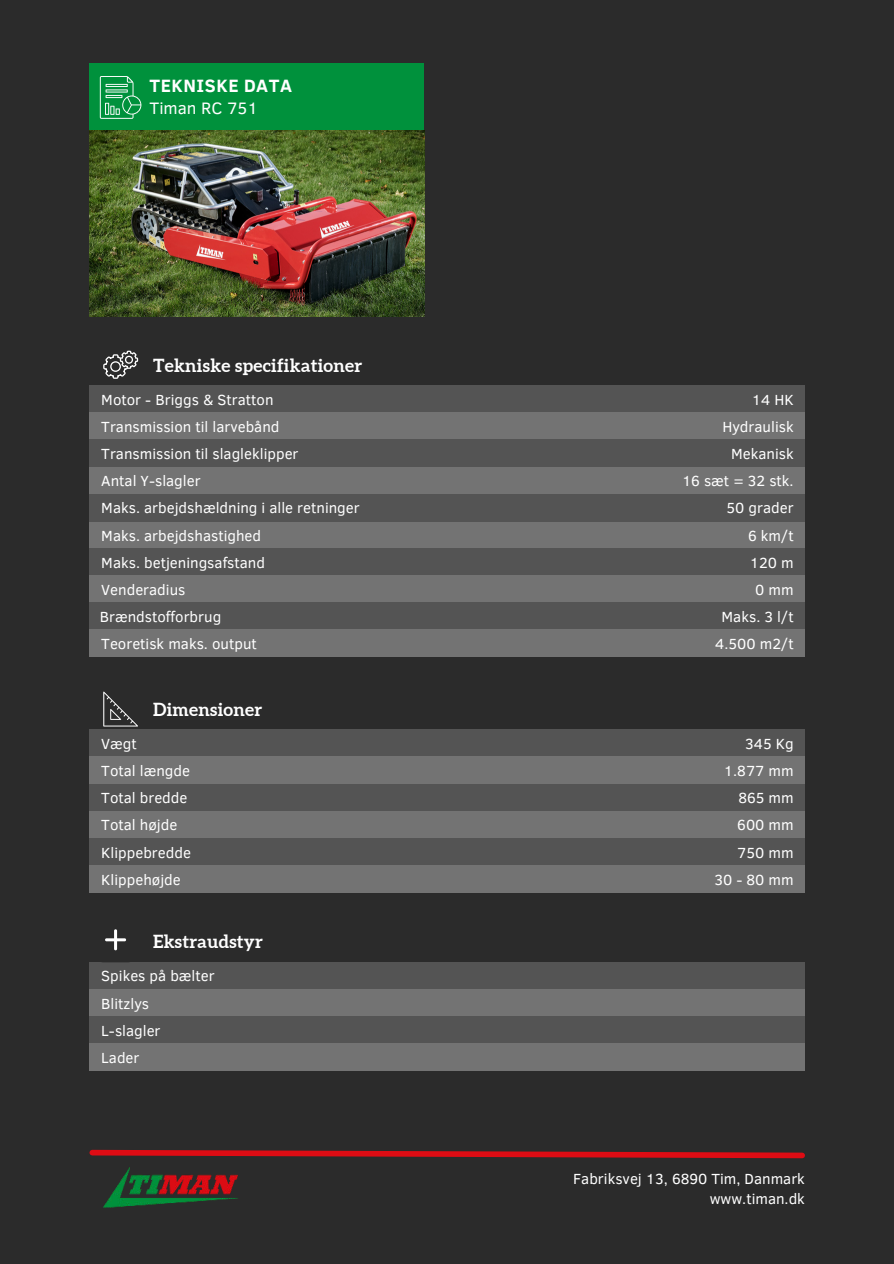
<style>
.page{position:relative;width:894px;height:1264px;background:#fff}
.page>*{position:absolute;margin:0;border:0;box-sizing:border-box;transform-origin:0 0}
.t1{font:700 18.3px "Clear Sans";letter-spacing:.03em;color:#fff}
.t2{font:700 18px "Aleo";letter-spacing:.015em;color:#fff}
.t3{font:16.95px "Clear Sans";color:#fff}
.t4{font:15px/27.2px "Clear Sans";color:#fff}
</style>
<div class="page">
<div style="left:0;top:0;width:893px;height:1263px;background:#2b2b2b"></div>
<div style="left:89px;top:63px;width:335px;height:67px;background:#00913c"></div>
<img style="left:89px;top:130px;width:335px;height:186px">
<svg style="left:100px;top:76px;width:41px;height:43px"></svg>
<div style="left:90px;top:385px;width:714px;height:28px;background:#545454"></div>
<img style="left:103px;top:1167px;width:135px;height:41px">
<div style="left:90px;top:413px;width:714px;height:27px;background:#737373"></div>
<div style="left:90px;top:440px;width:714px;height:27px;background:#545454"></div>
<div style="left:90px;top:521px;width:714px;height:27px;background:#737373"></div>
<div style="left:90px;top:548px;width:714px;height:27px;background:#545454"></div>
<div style="left:90px;top:575px;width:714px;height:27px;background:#737373"></div>
<div style="left:90px;top:729px;width:714px;height:27px;background:#545454"></div>
<div style="left:90px;top:757px;width:714px;height:27px;background:#737373"></div>
<div style="left:90px;top:784px;width:714px;height:27px;background:#545454"></div>
<div style="left:90px;top:811px;width:714px;height:27px;background:#737373"></div>
<svg style="left:103px;top:691px;width:35px;height:35px"></svg>
<svg style="left:103px;top:351px;width:35px;height:28px"></svg>
<div style="left:90px;top:962px;width:714px;height:27px;background:#545454"></div>
<div style="left:90px;top:989px;width:714px;height:27px;background:#737373"></div>
<div style="left:90px;top:1016px;width:714px;height:27px;background:#545454"></div>
<div style="left:90px;top:1043px;width:714px;height:27px;background:#737373"></div>
<div style="left:90px;top:603px;width:714px;height:27px;background:#545454"></div>
<div style="left:90px;top:838px;width:714px;height:27px;background:#545454"></div>
<div style="left:90px;top:865px;width:714px;height:27px;background:#737373"></div>
<div style="left:90px;top:467px;width:714px;height:27px;background:#737373"></div>
<div style="left:90px;top:494px;width:714px;height:27px;background:#545454"></div>
<div style="left:90px;top:630px;width:714px;height:27px;background:#737373"></div>
<svg style="left:89px;top:1149px;width:716px;height:10px"></svg>
<svg style="left:105px;top:929px;width:22px;height:22px"></svg>
<p class="t1" style="left:149px;top:72px;width:144px">TEKNISKE DATA</p>
<p class="t3" style="left:149px;top:97px;width:110px">Timan RC 751</p>
<p class="t2" style="left:153px;top:354px;width:211px">Tekniske specifikationer</p>
<p class="t4" style="left:101px;top:386px;width:174px">Motor - Briggs &amp; Stratton</p>
<p class="t4" style="left:751px;top:386px;width:43px">14 HK</p>
<p class="t4" style="left:101px;top:413px;width:199px">Transmission til larvebånd<br>Transmission til slagleklipper</p>
<p class="t4" style="left:722px;top:413px;width:73px;text-align:center">Hydraulisk<br>Mekanisk</p>
<p class="t4" style="left:101px;top:467px;width:101px">Antal Y-slagler</p>
<p class="t4" style="left:681px;top:467px;width:113px">16 sæt = 32 stk.</p>
<p class="t4" style="left:101px;top:494px;width:260px">Maks. arbejdshældning i alle retninger</p>
<p class="t4" style="left:726px;top:494px;width:69px">50 grader</p>
<p class="t4" style="left:101px;top:521px;width:161px">Maks. arbejdshastighed</p>
<p class="t4" style="left:747px;top:521px;width:47px">6 km/t</p>
<p class="t4" style="left:101px;top:549px;width:165px">Maks. betjeningsafstand</p>
<p class="t4" style="left:749px;top:549px;width:45px">120 m</p>
<p class="t4" style="left:101px;top:576px;width:86px">Venderadius</p>
<p class="t4" style="left:755px;top:576px;width:40px">0 mm</p>
<p class="t4" style="left:100px;top:603px;width:123px">Brændstofforbrug</p>
<p class="t4" style="left:721px;top:603px;width:74px">Maks. 3 l/t</p>
<p class="t4" style="left:101px;top:630px;width:157px">Teoretisk maks. output</p>
<p class="t4" style="left:715px;top:630px;width:80px">4.500 m2/t</p>
<p class="t2" style="left:153px;top:698px;width:111px">Dimensioner</p>
<p class="t4" style="left:101px;top:730px;width:90px">Vægt<br>Total længde<br>Total bredde<br>Total højde</p>
<p class="t4" style="left:723px;top:730px;width:71px;text-align:right">345 Kg<br>1.877 mm<br>865 mm<br>600 mm</p>
<p class="t4" style="left:101px;top:838px;width:91px">Klippebredde<br>Klippehøjde</p>
<p class="t4" style="left:714px;top:838px;width:81px;text-align:right">750 mm<br>30 - 80 mm</p>
<p class="t2" style="left:153px;top:931px;width:111px">Ekstraudstyr</p>
<p class="t4" style="left:101px;top:962px;width:115px">Spikes på bælter<br>Blitzlys<br>L-slagler<br>Lader</p>
<p class="t4" style="left:573px;top:1168px;width:233px;line-height:20.2px;text-align:right">Fabriksvej 13, 6890 Tim, Danmark www.timan.dk</p>
</div>
